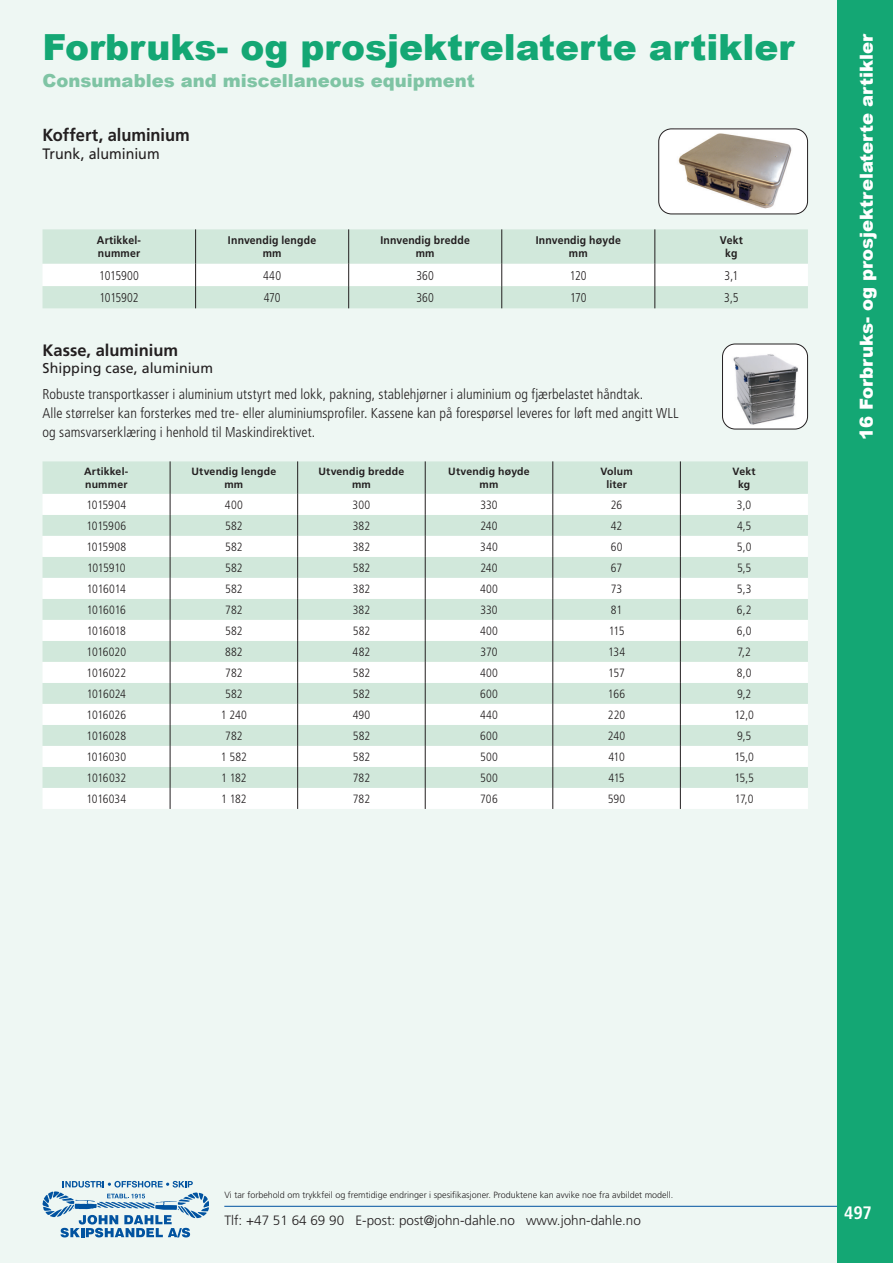
<style>
.page{position:relative;width:893px;height:1263px;background:#eef7f3}
.page>*{position:absolute;margin:0;border:0;box-sizing:border-box;transform-origin:0 0}
.t1{font:900 36px "Arial";color:#14a774}
.t2{font:900 18px "Arial";color:#fff}
.t3{font:900 18px "Arial";color:#7fc4a4}
.t4{font:700 condensed 18px "Frutiger";color:#fff}
.t5{font:700 17.55px "Frutiger LT Std";letter-spacing:-.005em;color:#231f20;scale:.94 1}
.t6{font:700 16.5px "Frutiger LT Std";color:#231f20}
.t7{font:15.15px "Frutiger LT Std";letter-spacing:-.005em;color:#231f20;scale:.94 1}
.t8{font:300 condensed 14.25px/18.8px "Frutiger LT Std";letter-spacing:.005em;color:#231f20}
.t9{font:14.25px "Frutiger LT Std";color:#231f20}
.t10{font:300 13.5px "Frutiger LT Std";color:#231f20}
.t11{font:300 condensed 12.75px "Frutiger LT Std";letter-spacing:-.01em;color:#231f20;scale:.94 1}
.t12{font:300 condensed 12px "Frutiger LT Std";color:#231f20}
.t13{font:300 condensed 12px "Frutiger LT Std";letter-spacing:-.025em;color:#231f20}
.t14{font:300 condensed 12px "Frutiger LT Std";letter-spacing:-.02em;color:#231f20}
.t15{font:700 11.1px/13.4px "Frutiger LT Std";letter-spacing:.015em;color:#231f20;text-align:center;scale:.94 1}
.t16{font:700 10.5px/12.6px "Frutiger LT Std";letter-spacing:.02em;color:#231f20;text-align:center}
.t17{font:300 9px "Frutiger LT Std";color:#231f20}
</style>
<div class="page">
<hr style="left:224px;top:1206px;width:637px;height:1px;background:#0153a0">
<div style="left:838px;top:0;width:55px;height:1263px;background:#14a774"></div>
<svg style="left:43px;top:1181px;width:166px;height:56px"></svg>
<div style="left:43px;top:229px;width:765px;height:35px;background:#d1e8db"></div>
<hr style="left:195px;top:229px;width:1px;height:35px;background:#231f20">
<hr style="left:348px;top:229px;width:1px;height:35px;background:#231f20">
<hr style="left:501px;top:229px;width:1px;height:35px;background:#231f20">
<hr style="left:654px;top:229px;width:1px;height:35px;background:#231f20">
<svg style="left:43px;top:264px;width:765px;height:44px;background:#e7f2eb"></svg>
<div style="left:43px;top:461px;width:765px;height:33px;background:#d1e8db"></div>
<svg style="left:43px;top:494px;width:765px;height:315px;background:#e9f3ed"></svg>
<hr style="left:170px;top:461px;width:1px;height:33px;background:#231f20">
<hr style="left:297px;top:461px;width:1px;height:33px;background:#231f20">
<hr style="left:425px;top:461px;width:1px;height:33px;background:#231f20">
<hr style="left:552px;top:461px;width:1px;height:33px;background:#231f20">
<hr style="left:680px;top:461px;width:1px;height:33px;background:#231f20">
<svg style="left:170px;top:494px;width:1px;height:315px"></svg>
<svg style="left:297px;top:494px;width:1px;height:315px"></svg>
<svg style="left:425px;top:494px;width:1px;height:315px"></svg>
<svg style="left:552px;top:494px;width:1px;height:315px"></svg>
<svg style="left:680px;top:494px;width:1px;height:315px"></svg>
<div style="left:659px;top:129px;width:148px;height:85px;background:#fff;border-radius:13px"></div>
<img style="left:678px;top:133px;width:114px;height:76px">
<div style="left:658px;top:128px;width:150px;height:86px;border:1px solid #231f20;border-radius:13px"></div>
<img style="left:724px;top:344px;width:82px;height:85px">
<div style="left:722px;top:344px;width:86px;height:85px;border:1px solid #231f20;border-radius:13px"></div>
<h1 class="t1" style="left:43px;top:21px;width:754px">Forbruks- og prosjektrelaterte artikler</h1>
<h2 class="t3" style="left:43px;top:67px;width:434px">Consumables and miscellaneous equipment</h2>
<h3 class="t5" style="left:43px;top:124px;width:158px">Koffert, aluminium</h3>
<p class="t7" style="left:43px;top:145px;width:126px">Trunk, aluminium</p>
<p class="t15" style="left:97px;top:234px;width:48px;text-align:left">Artikkel&shy;nummer</p>
<p class="t15" style="left:228px;top:234px;width:95px">Innvendig lengde mm</p>
<p class="t15" style="left:380px;top:234px;width:97px">Innvendig bredde mm</p>
<p class="t15" style="left:536px;top:234px;width:92px">Innvendig høyde mm</p>
<p class="t15" style="left:720px;top:234px;width:26px">Vekt kg</p>
<p class="t11" style="left:99px;top:268px;width:44px">1015900</p>
<p class="t11" style="left:263px;top:268px;width:21px">440</p>
<p class="t11" style="left:416px;top:268px;width:20px">360</p>
<p class="t11" style="left:570px;top:268px;width:19px">120</p>
<p class="t11" style="left:725px;top:268px;width:16px">3,1</p>
<p class="t11" style="left:99px;top:290px;width:43px">1015902</p>
<p class="t11" style="left:264px;top:290px;width:19px">470</p>
<p class="t11" style="left:416px;top:290px;width:20px">360</p>
<p class="t11" style="left:570px;top:290px;width:19px">170</p>
<p class="t11" style="left:724px;top:290px;width:17px">3,5</p>
<h3 class="t6" style="left:43px;top:340px;width:137px">Kasse, aluminium</h3>
<p class="t9" style="left:43px;top:360px;width:172px">Shipping case, aluminium</p>
<p class="t8" style="left:43px;top:385px;width:638px">Robuste transportkasser i aluminium utstyrt med lokk, pakning, stablehjørner i aluminium og fjærbelastet håndtak.<br>Alle størrelser kan forsterkes med tre- eller aluminiumsprofiler. Kassene kan på forespørsel leveres for løft med angitt WLL og samsvarserklæring i henhold til Maskindirektivet.</p>
<p class="t16" style="left:84px;top:465px;width:46px;text-align:left">Artikkel&shy;nummer</p>
<p class="t16" style="left:192px;top:465px;width:86px">Utvendig lengde mm</p>
<p class="t16" style="left:318px;top:465px;width:87px">Utvendig bredde mm</p>
<p class="t16" style="left:448px;top:465px;width:83px">Utvendig høyde mm</p>
<p class="t16" style="left:600px;top:465px;width:34px">Volum liter</p>
<p class="t16" style="left:732px;top:465px;width:25px">Vekt kg</p>
<p class="t12" style="left:86px;top:498px;width:41px">1015904</p>
<p class="t12" style="left:225px;top:498px;width:19px">400</p>
<p class="t12" style="left:353px;top:498px;width:19px">300</p>
<p class="t12" style="left:480px;top:498px;width:19px">330</p>
<p class="t12" style="left:611px;top:498px;width:13px">26</p>
<p class="t12" style="left:737px;top:498px;width:16px">3,0</p>
<p class="t12" style="left:86px;top:519px;width:41px">1015906</p>
<p class="t12" style="left:225px;top:519px;width:19px">582</p>
<p class="t12" style="left:353px;top:519px;width:19px">382</p>
<p class="t12" style="left:480px;top:519px;width:19px">240</p>
<p class="t12" style="left:611px;top:519px;width:13px">42</p>
<p class="t12" style="left:737px;top:519px;width:16px">4,5</p>
<p class="t12" style="left:86px;top:540px;width:41px">1015908</p>
<p class="t12" style="left:225px;top:540px;width:19px">582</p>
<p class="t12" style="left:353px;top:540px;width:19px">382</p>
<p class="t12" style="left:480px;top:540px;width:19px">340</p>
<p class="t12" style="left:611px;top:540px;width:13px">60</p>
<p class="t12" style="left:737px;top:540px;width:16px">5,0</p>
<p class="t13" style="left:87px;top:561px;width:40px">1015910</p>
<p class="t12" style="left:225px;top:561px;width:19px">582</p>
<p class="t12" style="left:353px;top:561px;width:19px">582</p>
<p class="t12" style="left:480px;top:561px;width:19px">240</p>
<p class="t12" style="left:611px;top:561px;width:13px">67</p>
<p class="t12" style="left:737px;top:561px;width:16px">5,5</p>
<p class="t13" style="left:87px;top:582px;width:41px">1016014</p>
<p class="t12" style="left:225px;top:582px;width:19px">582</p>
<p class="t12" style="left:353px;top:582px;width:19px">382</p>
<p class="t12" style="left:480px;top:582px;width:19px">400</p>
<p class="t12" style="left:611px;top:582px;width:13px">73</p>
<p class="t12" style="left:737px;top:582px;width:16px">5,3</p>
<p class="t13" style="left:87px;top:603px;width:41px">1016016</p>
<p class="t12" style="left:225px;top:603px;width:19px">782</p>
<p class="t12" style="left:353px;top:603px;width:19px">382</p>
<p class="t12" style="left:480px;top:603px;width:19px">330</p>
<p class="t12" style="left:611px;top:603px;width:13px">81</p>
<p class="t12" style="left:737px;top:603px;width:16px">6,2</p>
<p class="t13" style="left:87px;top:624px;width:41px">1016018</p>
<p class="t12" style="left:225px;top:624px;width:19px">582</p>
<p class="t12" style="left:353px;top:624px;width:19px">582</p>
<p class="t12" style="left:480px;top:624px;width:19px">400</p>
<p class="t12" style="left:609px;top:624px;width:17px">115</p>
<p class="t12" style="left:737px;top:624px;width:16px">6,0</p>
<p class="t14" style="left:87px;top:645px;width:41px">1016020</p>
<p class="t12" style="left:225px;top:645px;width:19px">882</p>
<p class="t12" style="left:353px;top:645px;width:19px">482</p>
<p class="t12" style="left:481px;top:645px;width:18px">370</p>
<p class="t12" style="left:608px;top:645px;width:18px">134</p>
<p class="t12" style="left:737px;top:645px;width:15px">7,2</p>
<p class="t14" style="left:87px;top:666px;width:41px">1016022</p>
<p class="t12" style="left:225px;top:666px;width:19px">782</p>
<p class="t12" style="left:353px;top:666px;width:19px">582</p>
<p class="t12" style="left:480px;top:666px;width:19px">400</p>
<p class="t12" style="left:608px;top:666px;width:18px">157</p>
<p class="t12" style="left:737px;top:666px;width:16px">8,0</p>
<p class="t13" style="left:87px;top:687px;width:41px">1016024</p>
<p class="t12" style="left:225px;top:687px;width:19px">582</p>
<p class="t12" style="left:353px;top:687px;width:19px">582</p>
<p class="t12" style="left:480px;top:687px;width:19px">600</p>
<p class="t12" style="left:608px;top:687px;width:19px">166</p>
<p class="t12" style="left:737px;top:687px;width:16px">9,2</p>
<p class="t14" style="left:87px;top:708px;width:41px">1016026</p>
<p class="t12" style="left:221px;top:708px;width:27px">1 240</p>
<p class="t12" style="left:353px;top:708px;width:19px">490</p>
<p class="t12" style="left:480px;top:708px;width:20px">440</p>
<p class="t12" style="left:608px;top:708px;width:19px">220</p>
<p class="t12" style="left:734px;top:708px;width:21px">12,0</p>
<p class="t14" style="left:87px;top:729px;width:41px">1016028</p>
<p class="t12" style="left:225px;top:729px;width:19px">782</p>
<p class="t12" style="left:353px;top:729px;width:19px">582</p>
<p class="t12" style="left:480px;top:729px;width:19px">600</p>
<p class="t12" style="left:608px;top:729px;width:19px">240</p>
<p class="t12" style="left:737px;top:729px;width:16px">9,5</p>
<p class="t12" style="left:86px;top:750px;width:41px">1016030</p>
<p class="t12" style="left:221px;top:750px;width:28px">1 582</p>
<p class="t12" style="left:353px;top:750px;width:19px">582</p>
<p class="t12" style="left:480px;top:750px;width:19px">500</p>
<p class="t12" style="left:608px;top:750px;width:18px">410</p>
<p class="t12" style="left:734px;top:750px;width:21px">15,0</p>
<p class="t14" style="left:87px;top:771px;width:41px">1016032</p>
<p class="t12" style="left:221px;top:771px;width:27px">1 182</p>
<p class="t12" style="left:353px;top:771px;width:19px">782</p>
<p class="t12" style="left:480px;top:771px;width:19px">500</p>
<p class="t12" style="left:608px;top:771px;width:18px">415</p>
<p class="t12" style="left:734px;top:771px;width:21px">15,5</p>
<p class="t12" style="left:86px;top:792px;width:41px">1016034</p>
<p class="t12" style="left:221px;top:792px;width:27px">1 182</p>
<p class="t12" style="left:353px;top:792px;width:19px">782</p>
<p class="t12" style="left:480px;top:792px;width:19px">706</p>
<p class="t12" style="left:608px;top:792px;width:19px">590</p>
<p class="t12" style="left:735px;top:792px;width:20px">17,0</p>
<h2 class="t2" style="left:853px;top:440px;width:408px;rotate:-90deg">16 Forbruks- og prosjektrelaterte artikler</h2>
<p class="t17" style="left:224px;top:1190px;width:450px">Vi tar forbehold om trykkfeil og fremtidige endringer i spesifikasjoner. Produktene kan avvike noe fra avbildet modell.</p>
<p class="t10" style="left:224px;top:1213px;width:418px">Tlf: +47 51 64 69 90 E-post: post@john-dahle.no www.john-dahle.no</p>
<h2 class="t4" style="left:844px;top:1202px;width:29px">497</h2>
</div>
